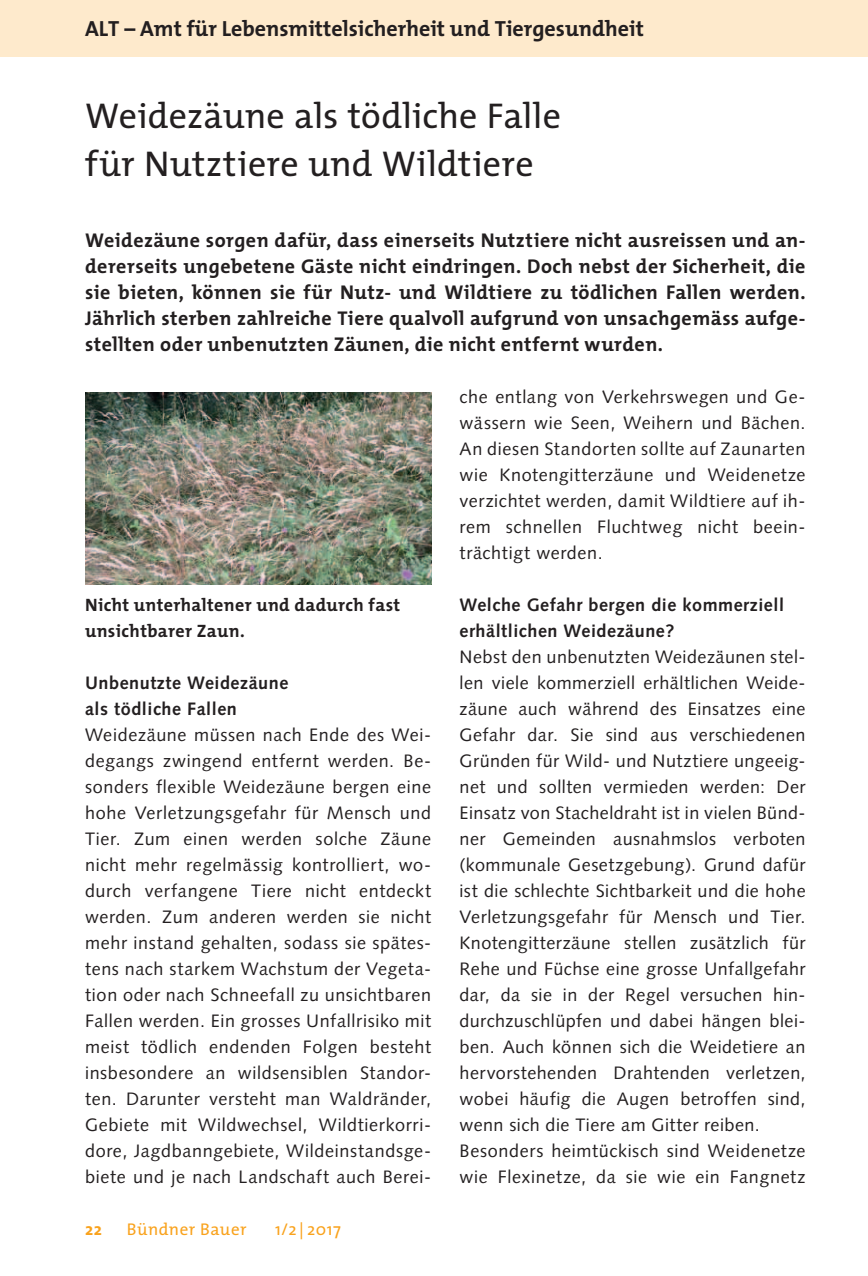
<style>
.page{position:relative;width:868px;height:1276px;background:#fff}
.page>*{position:absolute;margin:0;border:0;box-sizing:border-box;transform-origin:0 0}
.t1{font:36px/48px "The Mix";letter-spacing:.005em;color:#231f20}
.t2{font:700 22px "The Mix";color:#231f20}
.t3{font:700 20px/26px "The Mix";letter-spacing:.02em;color:#231f20;text-align:justify}
.t4{font:18px/26px "Syntax LT Std";letter-spacing:.025em;color:#231f20;text-align:justify}
.t5{font:700 18px/26px "Syntax LT Std";letter-spacing:.03em;color:#231f20}
.t6{font:700 18px/26px "The Mix";letter-spacing:.02em;color:#231f20}
.t7{font:17px "The Mix";letter-spacing:.035em;color:#f9a21c}
.t8{font:700 17px "The Mix";color:#f9a21c}
</style>
<div class="page">
<div style="left:0;top:0;width:867px;height:57px;background:#feeacc"></div>
<img style="left:85px;top:392px;width:346px;height:193px">
<p class="t2" style="left:85px;top:10px;width:560px">ALT – Amt für Lebensmittelsicherheit und Tiergesundheit</p>
<h1 class="t1" style="left:85px;top:91px;width:477px">Weidezäune als tödliche Falle für Nutztiere und Wildtiere</h1>
<p class="t3" style="left:85px;top:226px;width:721px">Weidezäune sorgen dafür, dass einerseits Nutztiere nicht ausreissen und an&shy;dererseits ungebetene Gäste nicht eindringen. Doch nebst der Sicherheit, die sie bieten, können sie für Nutz- und Wildtiere zu tödlichen Fallen werden.<br>Jährlich sterben zahlreiche Tiere qualvoll aufgrund von unsachgemäss aufge&shy;stellten oder unbenutzten Zäunen, die nicht entfernt wurden.</p>
<p class="t6" style="left:85px;top:591px;width:316px">Nicht unterhaltener und dadurch fast unsichtbarer Zaun.</p>
<p class="t5" style="left:85px;top:670px;width:205px">Unbenutzte Weidezäune als tödliche Fallen</p>
<p class="t4" style="left:85px;top:722px;width:347px">Weidezäune müssen nach Ende des Wei&shy;degangs zwingend entfernt werden. Be&shy;sonders flexible Weidezäune bergen eine hohe Verletzungsgefahr für Mensch und Tier. Zum einen werden solche Zäune nicht mehr regelmässig kontrolliert, wo&shy;durch verfangene Tiere nicht entdeckt werden. Zum anderen werden sie nicht mehr instand gehalten, sodass sie spätes&shy;tens nach starkem Wachstum der Vegeta&shy;tion oder nach Schneefall zu unsichtbaren Fallen werden. Ein grosses Unfallrisiko mit meist tödlich endenden Folgen besteht insbesondere an wildsensiblen Standor&shy;ten. Darunter versteht man Waldränder, Gebiete mit Wildwechsel, Wildtierkorri&shy;dore, Jagdbanngebiete, Wildeinstandsge&shy;biete und je nach Landschaft auch Berei-</p>
<p class="t8" style="left:85px;top:1215px;width:19px">22</p>
<p class="t7" style="left:127px;top:1215px;width:121px">Bündner Bauer</p>
<p class="t7" style="left:275px;top:1215px;width:67px">1/2 | 2017</p>
<p class="t4" style="left:459px;top:383px;width:347px">che entlang von Verkehrswegen und Ge&shy;wässern wie Seen, Weihern und Bächen.<br>An diesen Standorten sollte auf Zaunarten wie Knotengitterzäune und Weidenetze verzichtet werden, damit Wildtiere auf ih&shy;rem schnellen Fluchtweg nicht beein&shy;trächtigt werden.</p>
<p class="t5" style="left:459px;top:591px;width:326px">Welche Gefahr bergen die kommerziell erhältlichen Weidezäune?</p>
<p class="t4" style="left:459px;top:643px;width:347px;text-align:left">Nebst den unbenutzten Weidezäunen stel&shy;len viele kommerziell erhältlichen Weide&shy;zäune auch während des Einsatzes eine Gefahr dar. Sie sind aus verschiedenen Gründen für Wild- und Nutztiere ungeeig&shy;net und sollten vermieden werden: Der Einsatz von Stacheldraht ist in vielen Bünd&shy;ner Gemeinden ausnahmslos verboten (kommunale Gesetzgebung). Grund dafür ist die schlechte Sichtbarkeit und die hohe Verletzungsgefahr für Mensch und Tier.<br>Knotengitterzäune stellen zusätzlich für Rehe und Füchse eine grosse Unfallgefahr dar, da sie in der Regel versuchen hin&shy;durchzuschlüpfen und dabei hängen blei&shy;ben. Auch können sich die Weidetiere an hervorstehenden Drahtenden verletzen, wobei häufig die Augen betroffen sind, wenn sich die Tiere am Gitter reiben.<br>Besonders heimtückisch sind Weidenetze wie Flexinetze, da sie wie ein Fangnetz</p>
</div>
